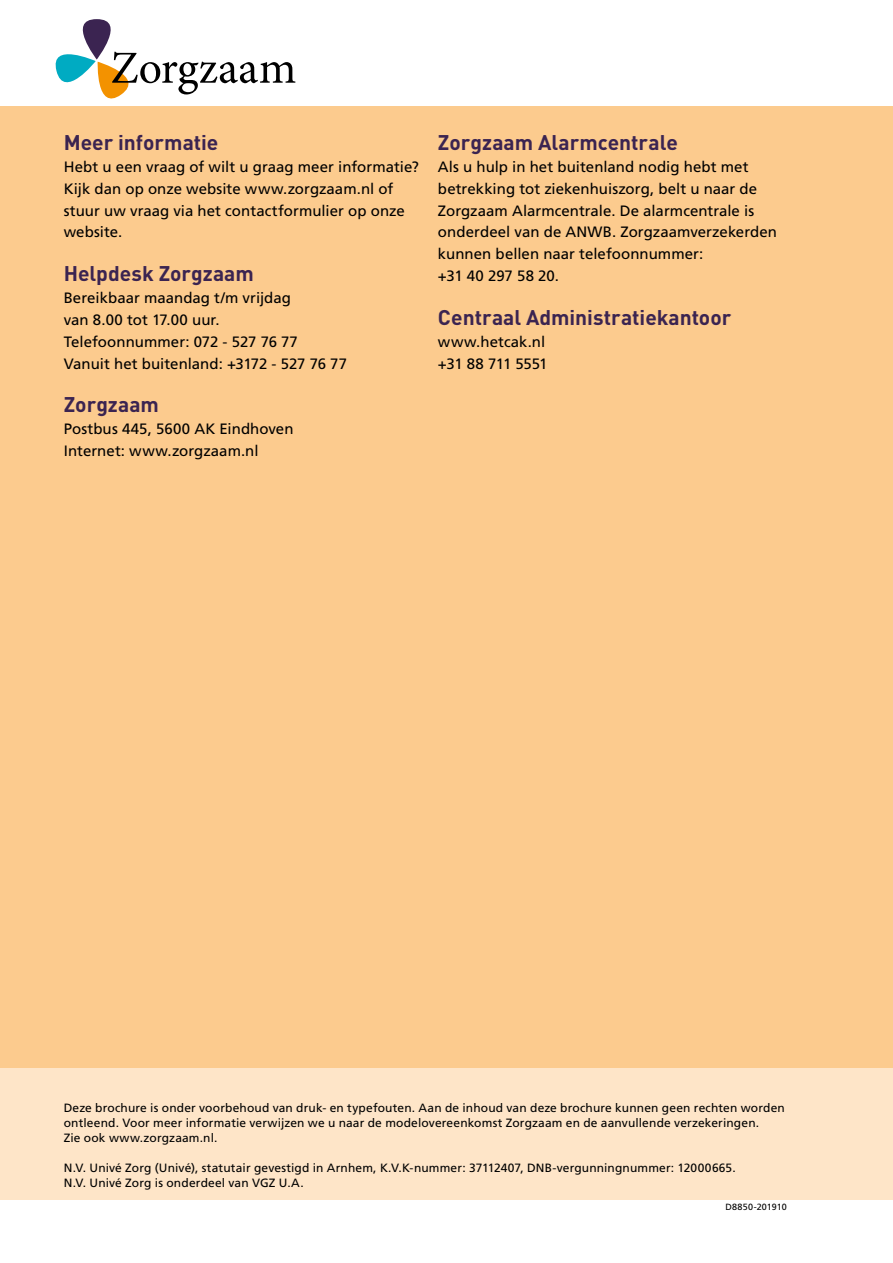
<style>
.page{position:relative;width:893px;height:1263px;background:#fff}
.page>*{position:absolute;margin:0;border:0;box-sizing:border-box;transform-origin:0 0}
.t1{font:700 21px "DIN Pro";color:#3b2451}
.t2{font:15px/21.9px "Frutiger LT Std";color:#000}
.t3{font:12px/15px "Frutiger LT Std";letter-spacing:.01em;color:#000}
.t4{font:9px "Frutiger LT Std";letter-spacing:.02em;color:#000}
</style>
<div class="page">
<div style="left:0;top:106px;width:893px;height:1093px;background:#fccb8e"></div>
<div style="left:0;top:1068px;width:893px;height:131px;background:#fee5c8"></div>
<svg style="left:55px;top:19px;width:240px;height:80px"></svg>
<h1 class="t1" style="left:64px;top:128px;width:156px">Meer informatie</h1>
<p class="t2" style="left:64px;top:156px;width:357px">Hebt u een vraag of wilt u graag meer informatie?<br>Kijk dan op onze website www.zorgzaam.nl of stuur uw vraag via het contactformulier op onze website.</p>
<h1 class="t1" style="left:64px;top:259px;width:192px">Helpdesk Zorgzaam</h1>
<p class="t2" style="left:64px;top:287px;width:285px">Bereikbaar maandag t/m vrijdag<br>van 8.00 tot 17.00 uur.<br>Telefoonnummer: 072 - 527 76 77<br>Vanuit het buitenland: +3172 - 527 76 77</p>
<h1 class="t1" style="left:64px;top:390px;width:97px">Zorgzaam</h1>
<p class="t2" style="left:64px;top:418px;width:231px">Postbus 445, 5600 AK Eindhoven<br>Internet: www.zorgzaam.nl</p>
<h1 class="t1" style="left:438px;top:128px;width:242px">Zorgzaam Alarmcentrale</h1>
<p class="t2" style="left:438px;top:156px;width:341px">Als u hulp in het buitenland nodig hebt met betrekking tot ziekenhuiszorg, belt u naar de Zorgzaam Alarmcentrale. De alarmcentrale is onderdeel van de ANWB. Zorgzaamverzekerden kunnen bellen naar telefoonnummer:<br>+31 40 297 58 20.</p>
<h1 class="t1" style="left:438px;top:303px;width:295px">Centraal Administratiekantoor</h1>
<p class="t2" style="left:438px;top:331px;width:111px">www.hetcak.nl +31 88 711 5551</p>
<p class="t3" style="left:64px;top:1100px;width:723px">Deze brochure is onder voorbehoud van druk- en typefouten. Aan de inhoud van deze brochure kunnen geen rechten worden ontleend. Voor meer informatie verwijzen we u naar de modelovereenkomst Zorgzaam en de aanvullende verzekeringen.<br>Zie ook www.zorgzaam.nl.</p>
<p class="t3" style="left:64px;top:1160px;width:673px">N.V. Univé Zorg (Univé), statutair gevestigd in Arnhem, K.V.K-nummer: 37112407, DNB-vergunningnummer: 12000665.<br>N.V. Univé Zorg is onderdeel van VGZ U.A.</p>
<p class="t4" style="left:725px;top:1202px;width:63px">D8850-201910</p>
</div>
